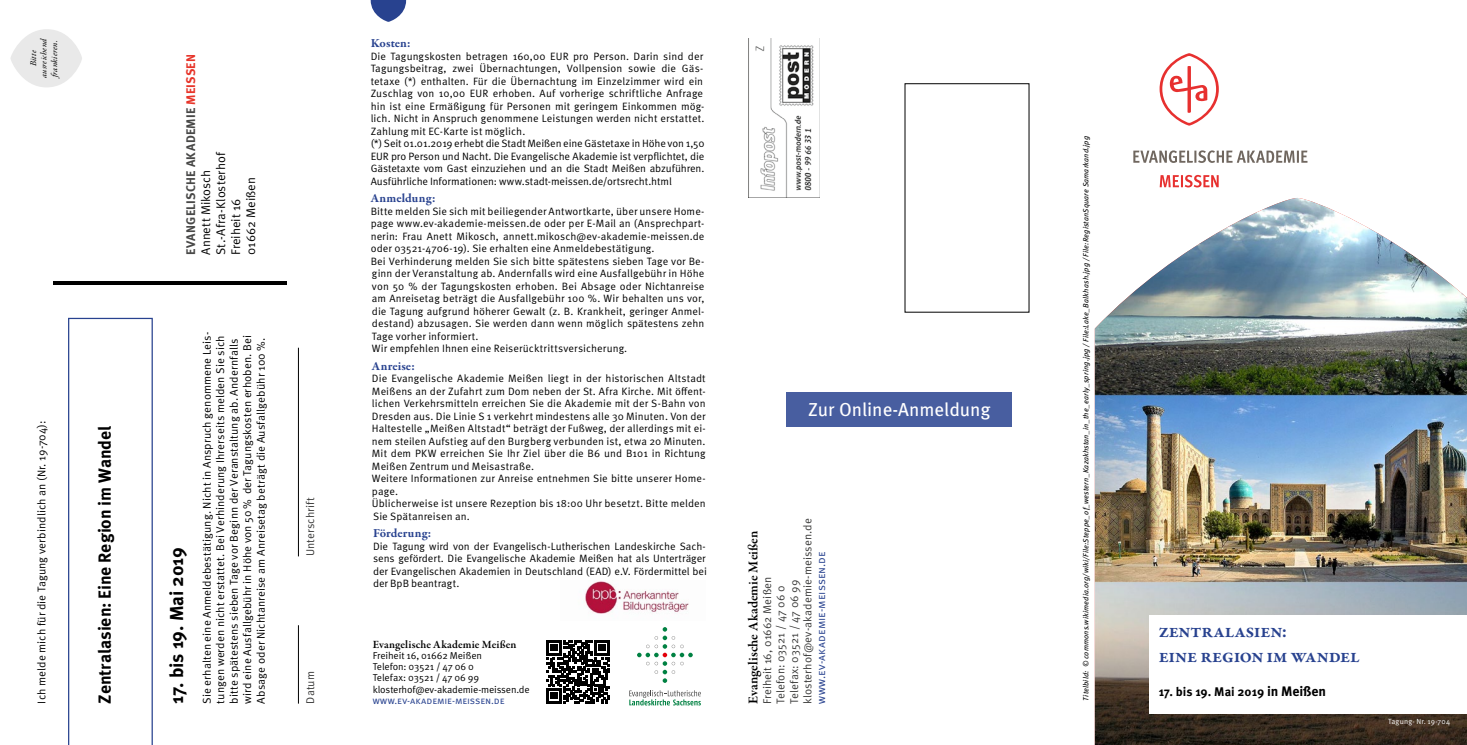
<style>
.page{position:relative;width:1467px;height:745px;background:#fff}
.page>*{position:absolute;margin:0;border:0;box-sizing:border-box;transform-origin:0 0}
.t1{font:600 20px/24.8px "Garamond Premr Pro";letter-spacing:-.015em;color:#28428f}
.t2{font:18.75px "Meta OT";color:#fff}
.t3{font:700 18.75px "Meta OT";letter-spacing:-.01em;color:#000}
.t4{font:700 17.5px "Meta OT";letter-spacing:-.01em;color:#000}
.t5{font:600 13.75px "Garamond Premr Pro";color:#000}
.t6{font:12.5px/15px "Meta OT";color:#000}
.t7{font:700 12.5px "Garamond Premr Pro";letter-spacing:.005em;color:#28428f}
.t8{font:700 12.5px "Meta OT";color:#000}
.t9{font:11.25px/13.5px "Meta OT";letter-spacing:.005em;color:#000}
.t10{font:11.25px/13.5px "Meta OT";letter-spacing:.005em;color:#3a3a39}
.t11{font:600 11.25px "Garamond Premr Pro";letter-spacing:.01em;color:#000}
.t12{font:11.25px "Meta OT";letter-spacing:.005em;color:#28428f}
.t13{font:10.62px/12.5px "Meta OT";letter-spacing:.01em;color:#000}
.t14{font:10px/11.2px "Meta OT";letter-spacing:-.01em;color:#000}
.t15{font:10px "Meta OT";letter-spacing:-.01em;color:#28428f}
.t16{font:italic 8.75px/10.5px "Garamond Premr Pro";letter-spacing:.02em;color:#000;text-align:center}
.t17{font:italic 7.5px "Meta OT";letter-spacing:.015em;color:#000}
.t18{font:7.5px "Meta OT";letter-spacing:.02em;color:#fff}
.s1{font-weight:700;color:#484847}
.s2{font-weight:700;color:#e73429}
.s3{font-size:13.75px}
</style>
<div class="page">
<img style="left:1095px;top:198px;width:372px;height:546px">
<svg style="left:371px;top:0;width:35px;height:22px"></svg>
<hr style="left:53px;top:281px;width:234px;height:4px;background:#000">
<div style="left:10px;top:29px;width:72px;height:58px;background:#e9e9e9;border-radius:50%"></div>
<img style="left:748px;top:38px;width:71px;height:160px">
<svg style="left:629px;top:690px;width:72px;height:15px"></svg>
<svg style="left:637px;top:627px;width:56px;height:55px"></svg>
<svg style="left:546px;top:640px;width:64px;height:63px"></svg>
<div style="left:787px;top:392px;width:225px;height:34px;background:#485ea0"></div>
<hr style="left:298px;top:624px;width:1px;height:79px;background:#000">
<hr style="left:298px;top:347px;width:1px;height:209px;background:#000">
<svg style="left:68px;top:317px;width:85px;height:427px"></svg>
<div style="left:1150px;top:615px;width:317px;height:98px;background:#fff"></div>
<svg style="left:1160px;top:175px;width:59px;height:12px"></svg>
<svg style="left:1133px;top:150px;width:174px;height:13px"></svg>
<svg style="left:1159px;top:53px;width:60px;height:72px"></svg>
<img style="left:585px;top:581px;width:104px;height:33px">
<p class="t16" style="left:29px;top:78px;width:41px;rotate:-90deg">Bitte ausreichend frankieren.</p>
<p class="t9" style="left:35px;top:703px;width:284px;rotate:-90deg">Ich melde mich für die Tagung verbindlich an (Nr. 19-704):</p>
<h3 class="t4" style="left:94px;top:703px;width:279px;rotate:-90deg">Zentralasien: Eine Region im Wandel</h3>
<p class="t6" style="left:183px;top:255px;width:202px;rotate:-90deg"><span class="s1">EVANGELISCHE AKADEMIE</span> <span class="s2">MEISSEN<br></span>Annett Mikosch<br>St.-Afra-Klosterhof<br>Freiheit 16<br>01662 Meißen</p>
<h2 class="t3" style="left:165px;top:703px;width:158px;rotate:-90deg">17. bis 19. Mai 2019</h2>
<p class="t9" style="left:200px;top:703px;width:373px;rotate:-90deg">Sie erhalten eine Anmeldebestätigung. Nicht in Anspruch genommene Leis&shy;tungen werden nicht erstattet. Bei Verhinderung Ihrerseits melden Sie sich bitte spätestens sieben Tage vor Beginn der Veranstaltung ab. Andernfalls wird eine Ausfallgebühr in Höhe von 50% der Tagungskosten erhoben. Bei Absage oder Nichtanreise am Anreisetag beträgt die Ausfallgebühr 100 %.</p>
<p class="t10" style="left:303px;top:556px;width:61px;rotate:-90deg">Unterschrift</p>
<p class="t10" style="left:303px;top:703px;width:34px;rotate:-90deg">Datum</p>
<p class="t7" style="left:371px;top:36px;width:42px">Kosten:</p>
<p class="t13" style="left:371px;top:50px;width:335px">Die Tagungskosten betragen 160,00 EUR pro Person. Darin sind der Tagungsbeitrag, zwei Übernachtungen, Vollpension sowie die Gäs&shy;tetaxe (*) enthalten. Für die Übernachtung im Einzelzimmer wird ein Zuschlag von 10,00 EUR erhoben. Auf vorherige schriftliche Anfrage hin ist eine Ermäßigung für Personen mit geringem Einkommen mög&shy;lich. Nicht in Anspruch genommene Leistungen werden nicht erstattet.<br>Zahlung mit EC-Karte ist möglich.<br>(*) Seit 01.01.2019 erhebt die Stadt Meißen eine Gästetaxe in Höhe von 1,50<br>EUR pro Person und Nacht. Die Evangelische Akademie ist verpflichtet, die Gästetaxte vom Gast einzuziehen und an die Stadt Meißen abzuführen.<br>Ausführliche Informationen: www.stadt-meissen.de/ortsrecht.html</p>
<p class="t7" style="left:371px;top:191px;width:66px">Anmeldung:</p>
<p class="t13" style="left:371px;top:205px;width:335px">Bitte melden Sie sich mit beiliegender Antwortkarte, über unsere Home&shy;page www.ev-akademie-meissen.de oder per E-Mail an (Ansprechpart&shy;nerin: Frau Anett Mikosch, annett.mikosch@ev-akademie-meissen.de oder 03521-4706-19). Sie erhalten eine Anmeldebestätigung.<br>Bei Verhinderung melden Sie sich bitte spätestens sieben Tage vor Be&shy;ginn der Veranstaltung ab. Andernfalls wird eine Ausfallgebühr in Höhe von 50 % der Tagungskosten erhoben. Bei Absage oder Nichtanreise am Anreisetag beträgt die Ausfallgebühr 100 %. Wir behalten uns vor, die Tagung aufgrund höherer Gewalt (z. B. Krankheit, geringer Anmel&shy;destand) abzusagen. Sie werden dann wenn möglich spätestens zehn Tage vorher informiert.<br>Wir empfehlen Ihnen eine Reiserücktrittsversicherung.</p>
<p class="t7" style="left:372px;top:358px;width:45px">Anreise:</p>
<p class="t13" style="left:372px;top:372px;width:335px">Die Evangelische Akademie Meißen liegt in der historischen Altstadt Meißens an der Zufahrt zum Dom neben der St. Afra Kirche. Mit öffent&shy;lichen Verkehrsmitteln erreichen Sie die Akademie mit der S-Bahn von Dresden aus. Die Linie S 1 verkehrt mindestens alle 30 Minuten. Von der Haltestelle „Meißen Altstadt“ beträgt der Fußweg, der allerdings mit ei&shy;nem steilen Aufstieg auf den Burgberg verbunden ist, etwa 20 Minuten.<br>Mit dem PKW erreichen Sie Ihr Ziel über die B6 und B101 in Richtung Meißen Zentrum und Meisastraße.<br>Weitere Informationen zur Anreise entnehmen Sie bitte unserer Home&shy;page.<br>Üblicherweise ist unsere Rezeption bis 18:00 Uhr besetzt. Bitte melden Sie Spätanreisen an.</p>
<p class="t7" style="left:373px;top:525px;width:60px">Förderung:</p>
<p class="t13" style="left:373px;top:539px;width:335px">Die Tagung wird von der Evangelisch-Lutherischen Landeskirche Sach&shy;sens gefördert. Die Evangelische Akademie Meißen hat als Unterträger der Evangelischen Akademien in Deutschland (EAD) e.V. Fördermittel bei der BpB beantragt.</p>
<p class="t11" style="left:373px;top:637px;width:145px">Evangelische Akademie Meißen</p>
<p class="t14" style="left:373px;top:649px;width:158px">Freiheit 16, 01662 Meißen<br>Telefon: 03521 / 47 06 0<br>Telefax: 03521 / 47 06 99 klosterhof@ev-akademie-meissen.de</p>
<p class="t15" style="left:373px;top:694px;width:133px">www.ev-akademie-meissen.de</p>
<h2 class="t2" style="left:808px;top:398px;width:184px">Zur Online-Anmeldung</h2>
<p class="t5" style="left:745px;top:703px;width:175px;rotate:-90deg">Evangelische Akademie Meißen</p>
<p class="t10" style="left:761px;top:703px;width:187px;rotate:-90deg">Freiheit 16, 01662 Meißen<br>Telefon: 03521 / 47 06 0<br>Telefax: 03521 / 47 06 99 klosterhof@ev-akademie-meissen.de</p>
<p class="t12" style="left:814px;top:703px;width:154px;rotate:-90deg">www.ev-akademie-meissen.de</p>
<p class="t17" style="left:1081px;top:700px;width:566px;rotate:-90deg">Titelbild: © commons.wikimedia.org/wiki/File:Steppe_of_western_Kazakhstan_in_the_early_spring.jpg / File:Lake_Balkhash.jpg / File:RegistanSquare Samarkand.jpg</p>
<h1 class="t1" style="left:1159px;top:618px;width:203px">Zentralasien:<br>Eine Region im Wandel</h1>
<p class="t8" style="left:1159px;top:683px;width:169px">17. bis 19. Mai 2019 <span class="s3">in Meißen</span></p>
<p class="t18" style="left:1388px;top:716px;width:64px">Tagung- Nr. 19-704</p>
</div>
